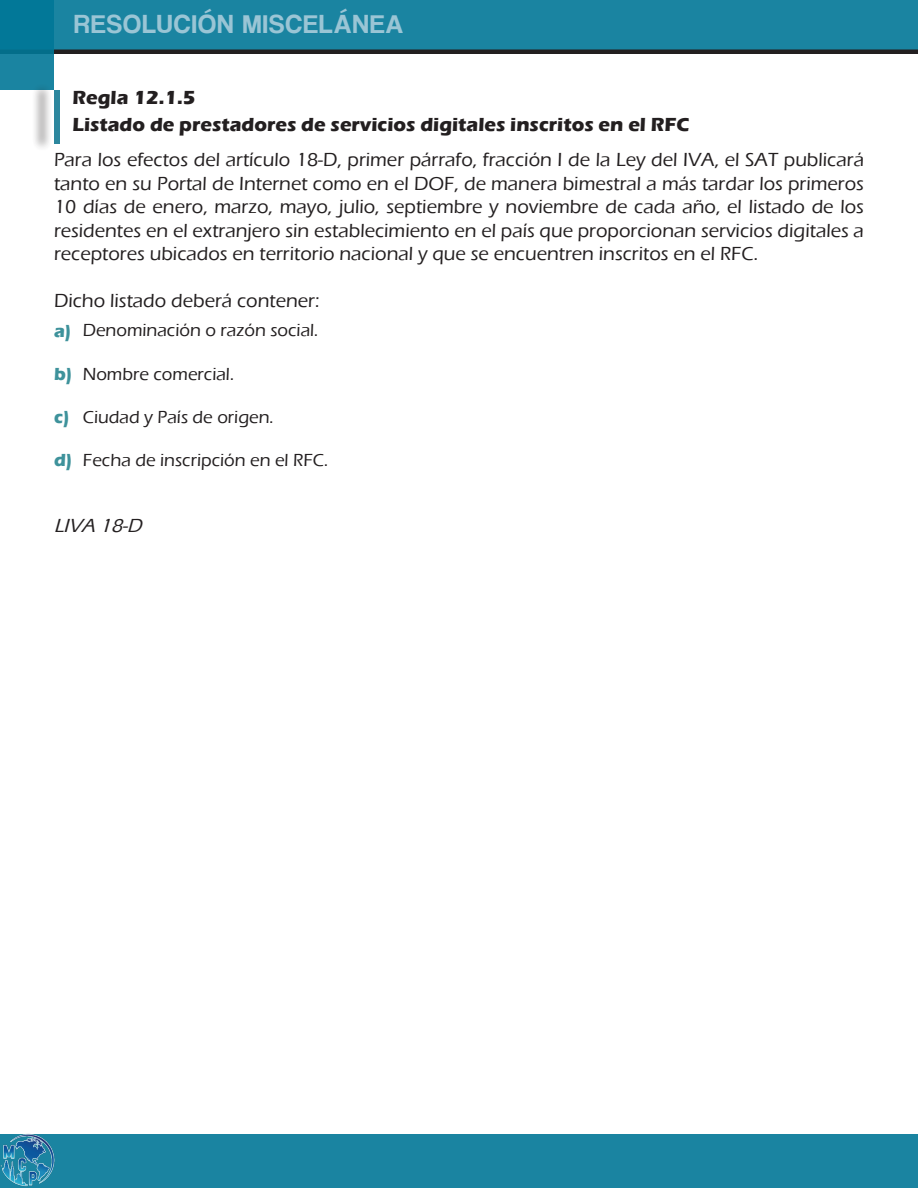
<style>
.page{position:relative;width:918px;height:1188px;background:#fff}
.page>*{position:absolute;margin:0;border:0;box-sizing:border-box;transform-origin:0 0}
.t1{font:27px "Coolvetica Rg";letter-spacing:.05em;color:#9ac5d5}
.t2{font:500 19.5px/23.4px "Eras ITC";color:#231f20;text-align:justify}
.t3{font:700 19.5px "Eras ITC";color:#231f20}
.REFERENCIAS{font:italic 500 19.5px "Eras ITC";color:#231f20}
.t4{font:500 18px "Eras ITC";color:#231f20}
.t5{font:700 18px "Eras ITC";color:#3e929b}
</style>
<div class="page">
<div style="left:0;top:0;width:918px;height:54px;background:#1a84a1"></div>
<hr style="left:0;top:50px;width:918px;height:4px;background:#231f20">
<svg style="left:0;top:0;width:54px;height:90px;background:#0b7c9a"></svg>
<div style="left:0;top:1134px;width:918px;height:54px;background:#1a84a1"></div>
<img style="left:0;top:1134px;width:55px;height:53px">
<div style="left:31px;top:82px;width:22px;height:70px;background:#231f20;opacity:.5"></div>
<div style="left:54px;top:93px;width:6px;height:48px;background:#2d879e"></div>
<h1 class="t1" style="left:74px;top:8px;width:331px">RESOLUCIÓN MISCELÁNEA</h1>
<p class="t3" style="left:73px;top:86px;width:125px">Regla 12.1.5</p>
<p class="t3" style="left:73px;top:113px;width:618px">Listado de prestadores de servicios digitales inscritos en el RFC</p>
<p class="t2" style="left:54px;top:148px;width:812px">Para los efectos del artículo 18-D, primer párrafo, fracción I de la Ley del IVA, el SAT publicará tanto en su Portal de Internet como en el DOF, de manera bimestral a más tardar los primeros 10 días de enero, marzo, mayo, julio, septiembre y noviembre de cada año, el listado de los residentes en el extranjero sin establecimiento en el país que proporcionan servicios digitales a receptores ubicados en territorio nacional y que se encuentren inscritos en el RFC.</p>
<p class="t2" style="left:54px;top:289px;width:267px">Dicho listado deberá contener:</p>
<p class="t4" style="left:83px;top:320px;width:237px">Denominación o razón social.</p>
<p class="t4" style="left:83px;top:364px;width:153px">Nombre comercial.</p>
<p class="t4" style="left:83px;top:407px;width:192px">Ciudad y País de origen.</p>
<p class="t4" style="left:83px;top:450px;width:247px">Fecha de inscripción en el RFC.</p>
<p class="t5" style="left:54px;top:320px;width:19px">a)</p>
<p class="t5" style="left:54px;top:363px;width:20px">b)</p>
<p class="t5" style="left:54px;top:407px;width:17px">c)</p>
<p class="t5" style="left:54px;top:450px;width:20px">d)</p>
<p class="REFERENCIAS" style="left:54px;top:514px;width:94px">LIVA 18-D</p>
</div>
